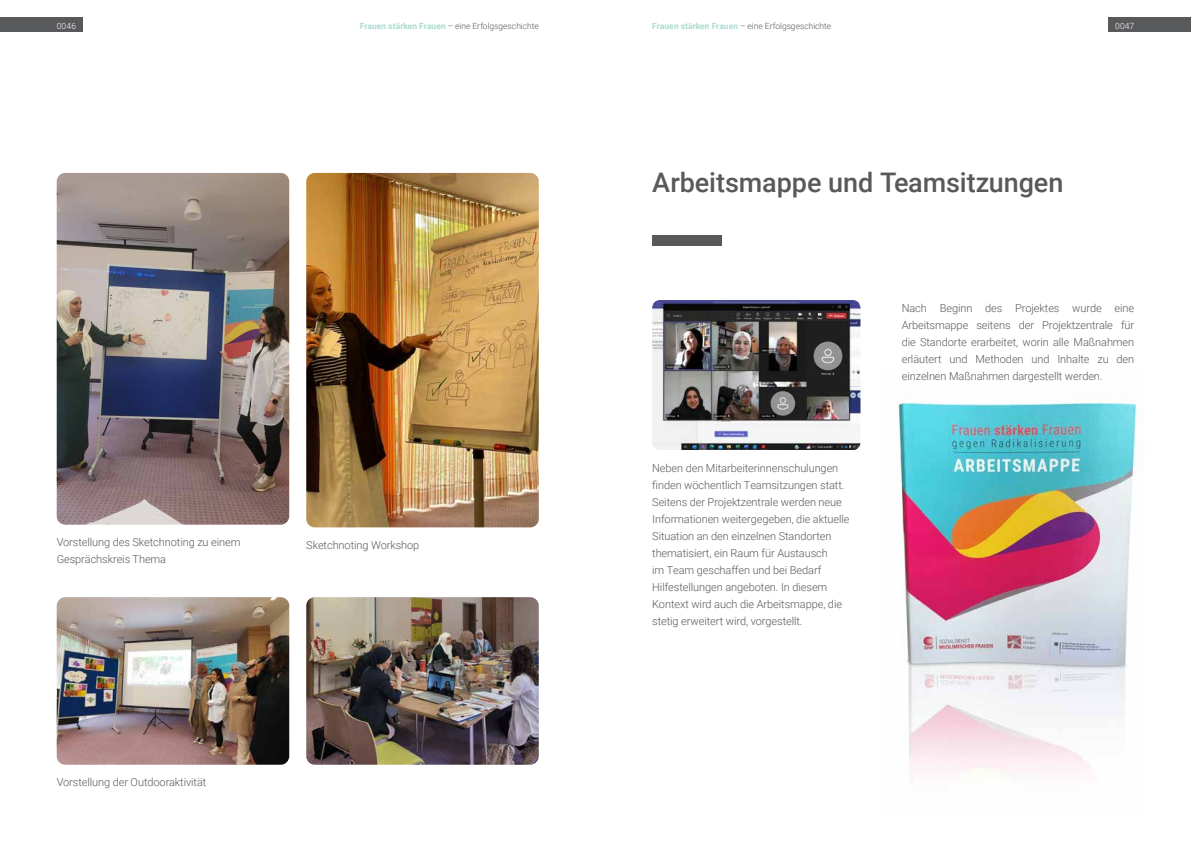
<style>
.page{position:relative;width:1191px;height:842px;background:#fff}
.page>*{position:absolute;margin:0;border:0;box-sizing:border-box;transform-origin:0 0}
.t1{font:500 27px "Roboto";letter-spacing:-.005em;color:#58595b}
.t2{font:300 11px/17px "Roboto";letter-spacing:-.005em;color:#58595b}
.t3{font:300 8.5px "Roboto";color:#58595b}
.t4{font:300 8.5px "Roboto";letter-spacing:.02em;color:#fff}
.s1{font-weight:700;color:#aadbd0}
</style>
<div class="page">
<img style="left:896px;top:400px;width:241px;height:374px">
<img style="left:57px;top:597px;width:232px;height:168px">
<img style="left:652px;top:300px;width:208px;height:150px">
<img style="left:306px;top:597px;width:233px;height:168px">
<img style="left:57px;top:173px;width:232px;height:352px">
<img style="left:306px;top:173px;width:233px;height:354px">
<div style="left:652px;top:235px;width:69px;height:10px;background:#58595b"></div>
<div style="left:0;top:17px;width:83px;height:15px;background:#58595b"></div>
<div style="left:1108px;top:17px;width:83px;height:15px;background:#58595b"></div>
<p class="t4" style="left:57px;top:20px;width:21px">0046</p>
<p class="t3" style="left:360px;top:20px;width:180px"><span class="s1">Frauen stärken Frauen</span> – eine Erfolgsgeschichte</p>
<p class="t3" style="left:652px;top:20px;width:180px"><span class="s1">Frauen stärken Frauen</span> – eine Erfolgsgeschichte</p>
<p class="t4" style="left:1115px;top:20px;width:21px">0047</p>
<h1 class="t1" style="left:652px;top:163px;width:413px">Arbeitsmappe und Teamsitzungen</h1>
<p class="t2" style="left:57px;top:533px;width:185px">Vorstellung des Sketchnoting zu einem<br>Gesprächskreis Thema</p>
<p class="t2" style="left:306px;top:536px;width:115px">Sketchnoting Workshop</p>
<p class="t2" style="left:57px;top:773px;width:151px">Vorstellung der Outdooraktivität</p>
<p class="t2" style="left:652px;top:459px;width:199px">Neben den Mitarbeiterinnenschulungen finden wöchentlich Teamsitzungen statt.<br>Seitens der Projektzentrale werden neue Informationen weitergegeben, die aktuelle Situation an den einzelnen Standorten thematisiert, ein Raum für Austausch<br>im Team geschaffen und bei Bedarf Hilfestellungen angeboten. In diesem Kontext wird auch die Arbeitsmappe, die stetig erweitert wird, vorgestellt.</p>
<p class="t2" style="left:901px;top:299px;width:234px;text-align:justify">Nach Beginn des Projektes wurde eine Arbeitsmappe seitens der Projektzentrale für die Standorte erarbeitet, worin alle Maßnahmen erläutert und Methoden und Inhalte zu den einzelnen Maßnahmen dargestellt werden.</p>
</div>
